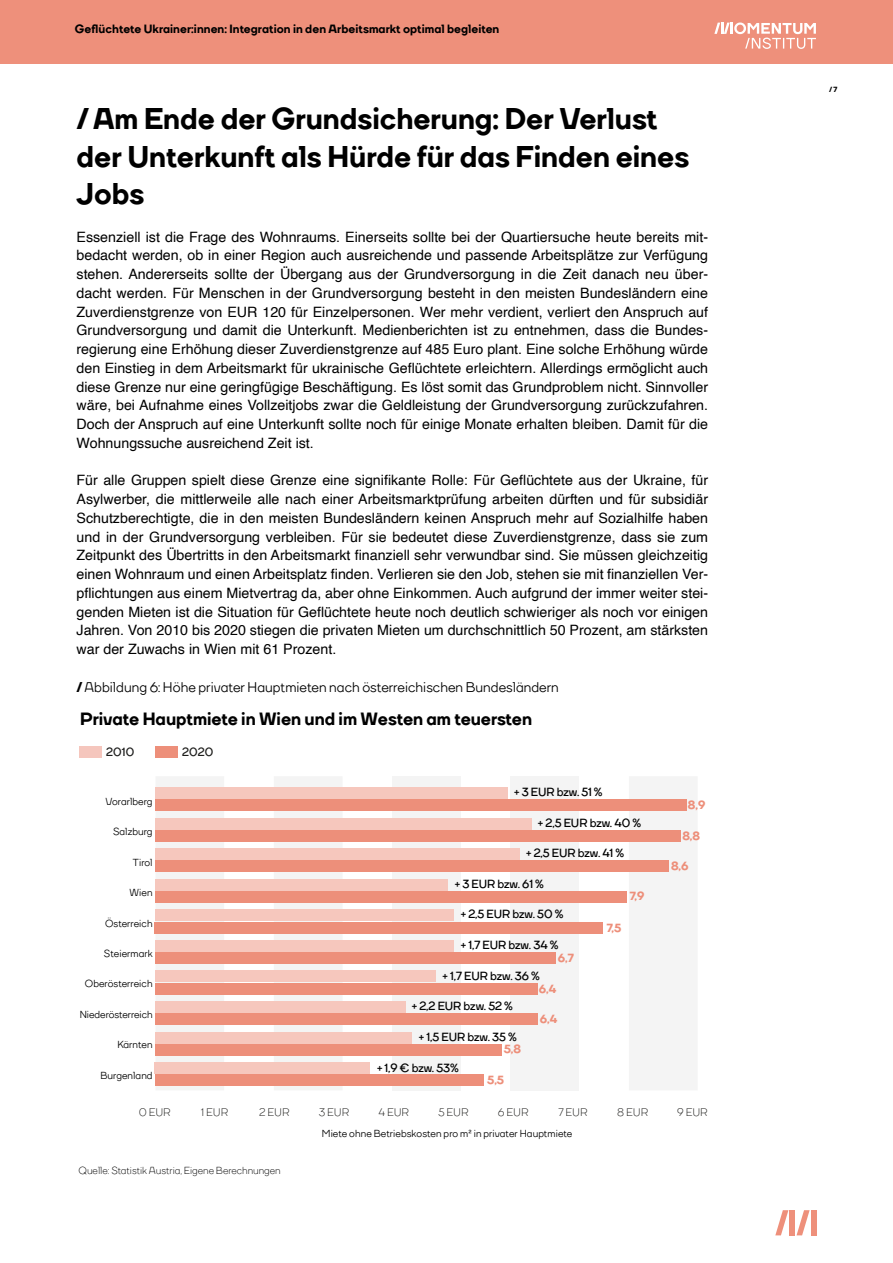
<style>
.page{position:relative;width:893px;height:1263px;background:#fff}
.page>*{position:absolute;margin:0;border:0;box-sizing:border-box;transform-origin:0 0}
.t1{font:800 30px/37.5px "TT Firs";color:#000}
.t2{font:800 17.85px "TT Firs";color:#010101}
.t3{font:14.25px/18.8px "Helvetica";color:#000;text-align:justify}
.t4{font:500 14.25px "TT Firs";letter-spacing:.005em;color:#000}
.t5{font:800 12px "TT Firs";letter-spacing:.005em;color:#000}
.t6{font:700 11.85px "TT Firs";color:#010101}
.t7{font:800 11.85px "TT Firs";color:#ed8f7a}
.t8{font:700 11.85px "TT Firs";color:#1d1d1b}
.t9{font:700 11.85px "TT Firs";color:#1d1d1c}
.t10{font:11.1px "TT Firs";color:#1d1d1b}
.t11{font:500 10.35px "TT Firs";letter-spacing:.01em;color:#010101}
.t12{font:10.35px "TT Firs";color:#010101}
.t13{font:800 7.5px "TT Firs";color:#000}
.s1{font-weight:800}
</style>
<div class="page">
<div style="left:0;top:0;width:893px;height:64px;background:#ee907b"></div>
<svg style="left:714px;top:23px;width:102px;height:26px"></svg>
<div style="left:811px;top:1210px;width:5px;height:25px;background:#ee907b"></div>
<div style="left:790px;top:1210px;width:5px;height:25px;background:#ee907b"></div>
<svg style="left:796px;top:1210px;width:14px;height:25px"></svg>
<svg style="left:775px;top:1210px;width:13px;height:25px"></svg>
<svg style="left:155px;top:777px;width:69px;height:313px;fill:#f4f4f4"></svg>
<svg style="left:274px;top:777px;width:69px;height:313px;fill:#f4f4f4"></svg>
<div style="left:392px;top:776px;width:69px;height:314px;background:#f4f4f4"></div>
<div style="left:511px;top:776px;width:68px;height:314px;background:#f4f4f4"></div>
<div style="left:629px;top:776px;width:69px;height:314px;background:#f4f4f4"></div>
<div style="left:155px;top:746px;width:23px;height:11px;background:#ed8f7a"></div>
<div style="left:155px;top:800px;width:532px;height:11px;background:#ed8f7a"></div>
<div style="left:155px;top:830px;width:526px;height:11px;background:#ed8f7a"></div>
<div style="left:155px;top:861px;width:514px;height:11px;background:#ed8f7a"></div>
<div style="left:155px;top:891px;width:472px;height:11px;background:#ed8f7a"></div>
<div style="left:155px;top:922px;width:448px;height:11px;background:#ed8f7a"></div>
<div style="left:155px;top:952px;width:400px;height:11px;background:#ed8f7a"></div>
<div style="left:155px;top:983px;width:382px;height:11px;background:#ed8f7a"></div>
<div style="left:155px;top:1014px;width:382px;height:11px;background:#ed8f7a"></div>
<div style="left:155px;top:1044px;width:346px;height:11px;background:#ed8f7a"></div>
<div style="left:155px;top:1075px;width:328px;height:11px;background:#ed8f7a"></div>
<div style="left:155px;top:787px;width:352px;height:11px;background:#f6c7bd"></div>
<div style="left:155px;top:818px;width:376px;height:11px;background:#f6c7bd"></div>
<div style="left:155px;top:849px;width:364px;height:11px;background:#f6c7bd"></div>
<div style="left:155px;top:879px;width:293px;height:11px;background:#f6c7bd"></div>
<div style="left:155px;top:910px;width:299px;height:11px;background:#f6c7bd"></div>
<div style="left:155px;top:940px;width:299px;height:11px;background:#f6c7bd"></div>
<div style="left:155px;top:971px;width:281px;height:11px;background:#f6c7bd"></div>
<div style="left:155px;top:1001px;width:251px;height:11px;background:#f6c7bd"></div>
<div style="left:155px;top:1032px;width:257px;height:11px;background:#f6c7bd"></div>
<div style="left:155px;top:1063px;width:215px;height:11px;background:#f6c7bd"></div>
<div style="left:79px;top:746px;width:23px;height:11px;background:#f5c6bd"></div>
<p class="t5" style="left:75px;top:21px;width:426px">Geflüchtete Ukrainer:innen: Integration in den Arbeitsmarkt optimal begleiten</p>
<h1 class="t1" style="left:77px;top:100px;width:614px">/Am Ende der Grundsicherung: Der Verlust der Unterkunft als Hürde für das Finden eines<br>Jobs</h1>
<p class="t3" style="left:77px;top:228px;width:633px">Essenziell ist die Frage des Wohnraums. Einerseits sollte bei der Quartiersuche heute bereits mit&shy;bedacht werden, ob in einer Region auch ausreichende und passende Arbeitsplätze zur Verfügung stehen. Andererseits sollte der Übergang aus der Grundversorgung in die Zeit danach neu über&shy;dacht werden. Für Menschen in der Grundversorgung besteht in den meisten Bundesländern eine Zuverdienstgrenze von EUR 120 für Einzelpersonen. Wer mehr verdient, verliert den Anspruch auf Grundversorgung und damit die Unterkunft. Medienberichten ist zu entnehmen, dass die Bundes&shy;regierung eine Erhöhung dieser Zuverdienstgrenze auf 485 Euro plant. Eine solche Erhöhung würde den Einstieg in dem Arbeitsmarkt für ukrainische Geflüchtete erleichtern. Allerdings ermöglicht auch diese Grenze nur eine geringfügige Beschäftigung. Es löst somit das Grundproblem nicht. Sinnvoller wäre, bei Aufnahme eines Vollzeitjobs zwar die Geldleistung der Grundversorgung zurückzufahren.<br>Doch der Anspruch auf eine Unterkunft sollte noch für einige Monate erhalten bleiben. Damit für die Wohnungssuche ausreichend Zeit ist.</p>
<p class="t3" style="left:77px;top:471px;width:633px">Für alle Gruppen spielt diese Grenze eine signifikante Rolle: Für Geflüchtete aus der Ukraine, für Asylwerber, die mittlerweile alle nach einer Arbeitsmarktprüfung arbeiten dürften und für subsidiär Schutzberechtigte, die in den meisten Bundesländern keinen Anspruch mehr auf Sozialhilfe haben und in der Grundversorgung verbleiben. Für sie bedeutet diese Zuverdienstgrenze, dass sie zum Zeitpunkt des Übertritts in den Arbeitsmarkt finanziell sehr verwundbar sind. Sie müssen gleichzeitig einen Wohnraum und einen Arbeitsplatz finden. Verlieren sie den Job, stehen sie mit finanziellen Ver&shy;pflichtungen aus einem Mietvertrag da, aber ohne Einkommen. Auch aufgrund der immer weiter stei&shy;genden Mieten ist die Situation für Geflüchtete heute noch deutlich schwieriger als noch vor einigen Jahren. Von 2010 bis 2020 stiegen die privaten Mieten um durchschnittlich 50 Prozent, am stärksten war der Zuwachs in Wien mit 61 Prozent.</p>
<p class="t4" style="left:77px;top:678px;width:484px"><span class="s1">/</span>Abbildung 6: Höhe privater Hauptmieten nach österreichischen Bundesländern</p>
<p class="t2" style="left:80px;top:708px;width:454px">Private Hauptmiete in Wien und im Westen am teuersten</p>
<p class="t9" style="left:106px;top:744px;width:30px">2010</p>
<p class="t11" style="left:106px;top:795px;width:49px">Vorarlberg</p>
<p class="t11" style="left:113px;top:825px;width:41px">Salzburg</p>
<p class="t11" style="left:133px;top:856px;width:21px">Tirol</p>
<p class="t11" style="left:130px;top:886px;width:25px">Wien</p>
<p class="t11" style="left:105px;top:916px;width:49px">Österreich</p>
<p class="t11" style="left:104px;top:947px;width:50px">Steiermark</p>
<p class="t11" style="left:85px;top:977px;width:69px">Oberösterreich</p>
<p class="t11" style="left:80px;top:1008px;width:74px">Niederösterreich</p>
<p class="t11" style="left:117px;top:1038px;width:37px">Kärnten</p>
<p class="t11" style="left:100px;top:1068px;width:54px">Burgenland</p>
<p class="t8" style="left:182px;top:744px;width:33px">2020</p>
<p class="t6" style="left:514px;top:784px;width:90px">+ 3 EUR bzw. 51 %</p>
<p class="t6" style="left:538px;top:815px;width:105px">+ 2,5 EUR bzw. 40 %</p>
<p class="t6" style="left:526px;top:845px;width:100px">+ 2,5 EUR bzw. 41 %</p>
<p class="t6" style="left:455px;top:877px;width:91px">+ 3 EUR bzw. 61 %</p>
<p class="t6" style="left:461px;top:907px;width:104px">+ 2,5 EUR bzw. 50 %</p>
<p class="t6" style="left:461px;top:937px;width:99px">+ 1,7 EUR bzw. 34 %</p>
<p class="t6" style="left:442px;top:968px;width:99px">+ 1,7 EUR bzw. 36 %</p>
<p class="t6" style="left:412px;top:998px;width:103px">+ 2,2 EUR bzw. 52 %</p>
<p class="t6" style="left:419px;top:1030px;width:99px">+ 1,5 EUR bzw. 35 %</p>
<p class="t6" style="left:377px;top:1060px;width:83px">+ 1,9 € bzw. 53%</p>
<p class="t7" style="left:630px;top:888px;width:16px">7,9</p>
<p class="t7" style="left:607px;top:920px;width:16px">7,5</p>
<p class="t7" style="left:558px;top:951px;width:18px">6,7</p>
<p class="t7" style="left:539px;top:981px;width:19px">6,4</p>
<p class="t7" style="left:540px;top:1011px;width:19px">6,4</p>
<p class="t7" style="left:504px;top:1041px;width:19px">5,8</p>
<p class="t7" style="left:487px;top:1072px;width:18px">5,5</p>
<p class="t7" style="left:688px;top:797px;width:19px">8,9</p>
<p class="t7" style="left:682px;top:828px;width:19px">8,8</p>
<p class="t7" style="left:671px;top:858px;width:19px">8,6</p>
<p class="t10" style="left:139px;top:1105px;width:34px">0 EUR</p>
<p class="t10" style="left:201px;top:1105px;width:29px">1 EUR</p>
<p class="t10" style="left:259px;top:1105px;width:32px">2 EUR</p>
<p class="t10" style="left:319px;top:1105px;width:32px">3 EUR</p>
<p class="t10" style="left:378px;top:1105px;width:32px">4 EUR</p>
<p class="t10" style="left:438px;top:1105px;width:32px">5 EUR</p>
<p class="t10" style="left:498px;top:1105px;width:32px">6 EUR</p>
<p class="t10" style="left:558px;top:1105px;width:31px">7 EUR</p>
<p class="t10" style="left:617px;top:1105px;width:33px">8 EUR</p>
<p class="t10" style="left:677px;top:1105px;width:32px">9 EUR</p>
<p class="t11" style="left:322px;top:1127px;width:252px">Miete ohne Betriebskosten pro m² in privater Hauptmiete</p>
<p class="t12" style="left:78px;top:1164px;width:204px">Quelle: Statistik Austria, Eigene Berechnungen</p>
<p class="t13" style="left:829px;top:84px;width:10px">/7</p>
</div>
